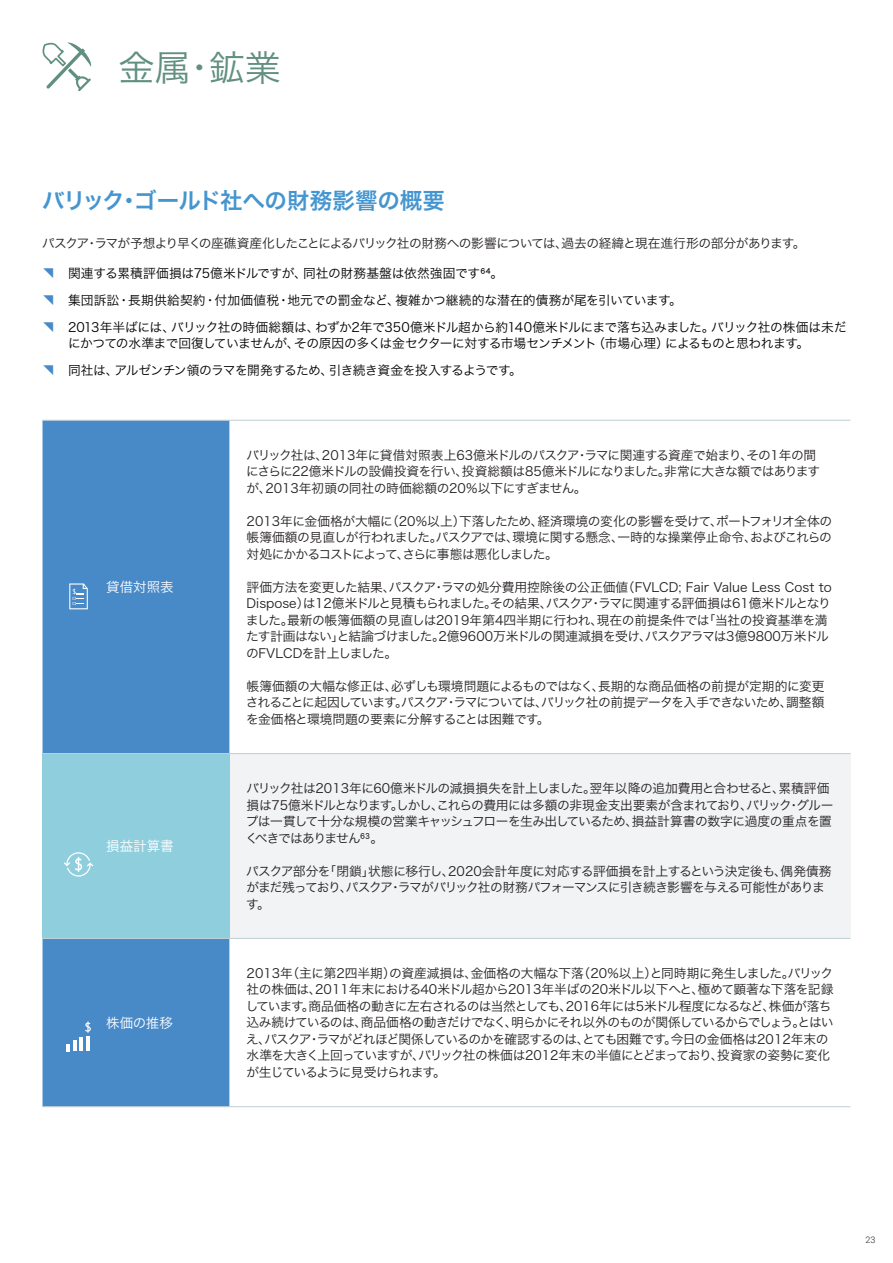
<style>
.page{position:relative;width:893px;height:1263px;background:#fff}
.page>*{position:absolute;margin:0;border:0;box-sizing:border-box;transform-origin:0 0}
.t1{font:36px "Hira Kaku Pro W3";color:#619080}
.t2{font:22.5px "Hira Kaku Pro W6";letter-spacing:-.01em;color:#4495d0}
.Body_9_12{font:13.5px "Hira Kaku Pro W3";color:#fff}
.Body_9_12-2{font:12.75px/16.5px "Hira Kaku Pro W3";letter-spacing:-.04em;color:#231f20}
.Body_9_12-3{font:12.75px/16.5px "Hira Kaku Pro W3";letter-spacing:-.03em;color:#000}
.Body_9_12-4{font:12.75px "Hira Kaku Pro W3";letter-spacing:-.065em;color:#231f20}
.Body_9_12-5{font:12.75px "Hira Kaku Pro W3";color:#000}
.Body_9_12-6{font:12.75px "Hira Kaku Pro W3";letter-spacing:-.01em;color:#000}
.t3{font:300 9px "Roboto";color:#231f20}
</style>
<div class="page">
<svg style="left:42px;top:42px;width:50px;height:49px"></svg>
<div style="left:43px;top:421px;width:187px;height:685px;background:#4889c8"></div>
<div style="left:43px;top:753px;width:187px;height:185px;background:#8fcedd"></div>
<div style="left:230px;top:753px;width:620px;height:185px;background:#f1f3f4"></div>
<hr style="left:43px;top:753px;width:187px;height:1px;background:#c2d1d5">
<hr style="left:43px;top:420px;width:187px;height:1px;background:#c2d1d5">
<hr style="left:230px;top:420px;width:620px;height:1px;background:#c2d1d5">
<hr style="left:230px;top:753px;width:620px;height:1px;background:#c2d1d5">
<hr style="left:43px;top:938px;width:187px;height:1px;background:#c2d1d5">
<hr style="left:230px;top:938px;width:620px;height:1px;background:#c2d1d5">
<hr style="left:43px;top:1106px;width:187px;height:1px;background:#c2d1d5">
<hr style="left:230px;top:1106px;width:620px;height:1px;background:#c2d1d5">
<svg style="left:69px;top:583px;width:19px;height:26px"></svg>
<svg style="left:64px;top:852px;width:29px;height:25px"></svg>
<svg style="left:85px;top:1021px;width:6px;height:12px"></svg>
<hr style="left:73px;top:1040px;width:4px;height:11px;background:#fff">
<svg style="left:66px;top:1044px;width:4px;height:7px"></svg>
<hr style="left:79px;top:1037px;width:4px;height:14px;background:#fff">
<hr style="left:86px;top:1036px;width:4px;height:15px;background:#fff">
<p class="t1" style="left:119px;top:35px;width:164px">金属・鉱業</p>
<h4 class="t2" style="left:42px;top:180px;width:404px">バリック・ゴールド社への財務影響の概要</h4>
<p class="Body_9_12-4" style="left:42px;top:232px;width:765px">パスクア・ラマが予想より早くの座礁資産化したことによるバリック社の財務への影響については、過去の経緯と現在進行形の部分があります。</p>
<p class="Body_9_12-6" style="left:68px;top:262px;width:437px">関連する累積評価損は75億米ドルですが、同社の財務基盤は依然強固です⁶⁴。</p>
<p class="Body_9_12-5" style="left:68px;top:289px;width:615px">集団訴訟・長期供給契約・付加価値税・地元での罰金など、複雑かつ継続的な潜在的債務が尾を引いています。</p>
<p class="Body_9_12-3" style="left:68px;top:318px;width:780px">2013年半ばには、バリック社の時価総額は、わずか2年で350億米ドル超から約140億米ドルにまで落ち込みました。バリック社の株価は未だにかつての水準まで回復していませんが、その原因の多くは金セクターに対する市場センチメント（市場心理）によるものと思われます。</p>
<p class="Body_9_12-3" style="left:68px;top:361px;width:455px">同社は、アルゼンチン領のラマを開発するため、引き続き資金を投入するようです。</p>
<p class="Body_9_12" style="left:106px;top:575px;width:69px">貸借対照表</p>
<p class="Body_9_12" style="left:106px;top:834px;width:69px">損益計算書</p>
<p class="Body_9_12" style="left:106px;top:1011px;width:68px">株価の推移</p>
<p class="Body_9_12-2" style="left:246px;top:446px;width:575px">バリック社は、2013年に貸借対照表上63億米ドルのパスクア・ラマに関連する資産で始まり、その1年の間にさらに22億米ドルの設備投資を行い、投資総額は85億米ドルになりました。非常に大きな額ではありますが、2013年初頭の同社の時価総額の20％以下にすぎません。</p>
<p class="Body_9_12-2" style="left:247px;top:512px;width:587px;text-align:justify">2013年に金価格が大幅に（20％以上）下落したため、経済環境の変化の影響を受けて、ポートフォリオ全体の帳簿価額の見直しが行われました。パスクアでは、環境に関する懸念、一時的な操業停止命令、およびこれらの対処にかかるコストによって、さらに事態は悪化しました。</p>
<p class="Body_9_12-2" style="left:246px;top:578px;width:587px">評価方法を変更した結果、パスクア・ラマの処分費用控除後の公正価値（FVLCD; Fair Value Less Cost to Dispose）は12億米ドルと見積もられました。その結果、パスクア・ラマに関連する評価損は61億米ドルとなりました。最新の帳簿価額の見直しは2019年第4四半期に行われ、現在の前提条件では「当社の投資基準を満たす計画はない」と結論づけました。2億9600万米ドルの関連減損を受け、パスクアラマは3億9800万米ドルのFVLCDを計上しました。</p>
<p class="Body_9_12-2" style="left:246px;top:677px;width:580px;text-align:justify">帳簿価額の大幅な修正は、必ずしも環境問題によるものではなく、長期的な商品価格の前提が定期的に変更されることに起因しています。パスクア・ラマについては、バリック社の前提データを入手できないため、調整額を金価格と環境問題の要素に分解することは困難です。</p>
<p class="Body_9_12-2" style="left:245px;top:779px;width:590px">バリック社は2013年に60億米ドルの減損損失を計上しました。翌年以降の追加費用と合わせると、累積評価損は75億米ドルとなります。しかし、これらの費用には多額の非現金支出要素が含まれており、バリック・グループは一貫して十分な規模の営業キャッシュフローを生み出しているため、損益計算書の数字に過度の重点を置くべきではありません⁶³。</p>
<p class="Body_9_12-2" style="left:246px;top:862px;width:587px">パスクア部分を「閉鎖」状態に移行し、2020会計年度に対応する評価損を計上するという決定後も、偶発債務がまだ残っており、パスクア・ラマがバリック社の財務パフォーマンスに引き続き影響を与える可能性があります。</p>
<p class="Body_9_12-2" style="left:246px;top:964px;width:589px">2013年（主に第2四半期）の資産減損は、金価格の大幅な下落（20％以上）と同時期に発生しました。バリック社の株価は、2011年末における40米ドル超から2013年半ばの20米ドル以下へと、極めて顕著な下落を記録しています。商品価格の動きに左右されるのは当然としても、2016年には5米ドル程度になるなど、株価が落ち込み続けているのは、商品価格の動きだけでなく、明らかにそれ以外のものが関係しているからでしょう。とはいえ、パスクア・ラマがどれほど関係しているのかを確認するのは、とても困難です。今日の金価格は2012年末の水準を大きく上回っていますが、バリック社の株価は2012年末の半値にとどまっており、投資家の姿勢に変化が生じているように見受けられます。</p>
<p class="t3" style="left:865px;top:1233px;width:11px">23</p>
</div>
